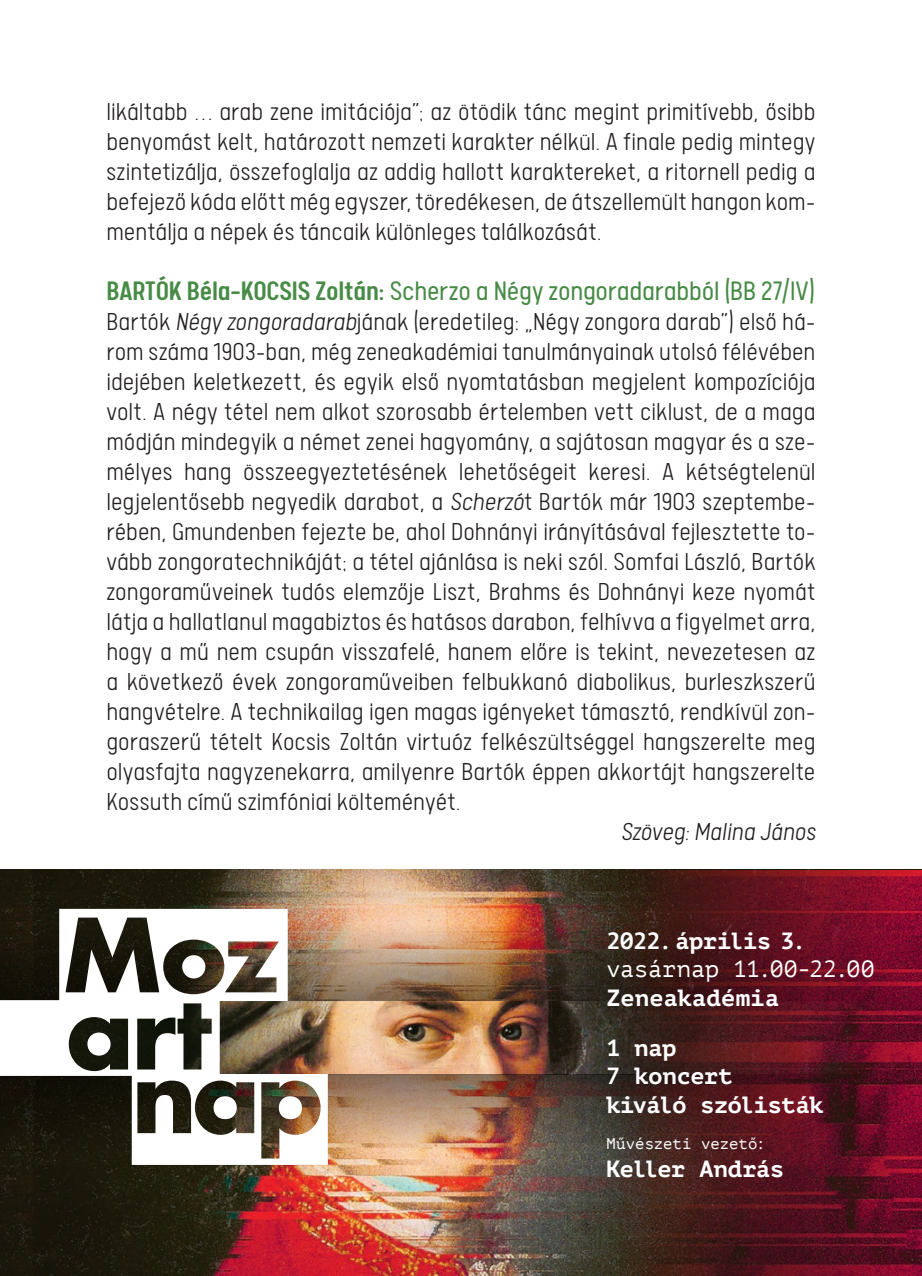
<style>
.page{position:relative;width:922px;height:1276px;background:#fff}
.page>*{position:absolute;margin:0;border:0;box-sizing:border-box;transform-origin:0 0}
.t1{font:300 30px "Calps Concerto";letter-spacing:-.01em;color:#478b46}
.t2{font:300 27.5px/30px "Calps Concerto";color:#231f20;text-align:justify}
.t3{font:italic 300 27.5px "Calps Concerto";color:#231f20}
.t4{font:700 23.25px/28.5px "PT Mono";letter-spacing:-.005em;color:#fff}
.t5{font:23.25px "PT Mono";color:#fff}
.t6{font:700 23.25px "PT Mono";letter-spacing:.02em;color:#fff}
.t7{font:15.5px "PT Mono";color:#fff}
.s1{font-family:"Calps";font-weight:500}
.s2{font-style:italic}
</style>
<div class="page">
<img style="left:0;top:870px;width:615px;height:406px">
<img style="left:328px;top:1001px;width:287px;height:73px">
<img style="left:328px;top:1074px;width:287px;height:76px">
<img style="left:328px;top:923px;width:287px;height:78px">
<img style="left:615px;top:870px;width:306px;height:406px">
<svg style="left:0;top:909px;width:328px;height:256px"></svg>
<p class="t2" style="left:106px;top:96px;width:710px">likáltabb … arab zene imitációja”; az ötödik tánc megint primitívebb, ősibb benyomást kelt, határozott nemzeti karakter nélkül. A finale pedig mintegy szintetizálja, összefoglalja az addig hallott karaktereket, a ritornell pedig a befejező kóda előtt még egyszer, töredékesen, de átszellemült hangon kom&shy;mentálja a népek és táncaik különleges találkozását.</p>
<p class="t1" style="left:106px;top:274px;width:710px"><span class="s1">BARTÓK Béla–KOCSIS Zoltán:</span> Scherzo a Négy zongoradarabból (BB 27/IV)</p>
<p class="t2" style="left:106px;top:306px;width:710px">Bartók <span class="s2">Négy zongoradarab</span>jának (eredetileg: „Négy zongora darab”) első há&shy;rom száma 1903-ban, még zeneakadémiai tanulmányainak utolsó félévében idejében keletkezett, és egyik első nyomtatásban megjelent kompozíciója volt. A négy tétel nem alkot szorosabb értelemben vett ciklust, de a maga módján mindegyik a német zenei hagyomány, a sajátosan magyar és a sze&shy;mélyes hang összeegyeztetésének lehetőségeit keresi. A kétségtelenül legjelentősebb negyedik darabot, a <span class="s2">Scherzó</span>t Bartók már 1903 szeptembe&shy;rében, Gmundenben fejezte be, ahol Dohnányi irányításával fejlesztette to&shy;vább zongoratechnikáját; a tétel ajánlása is neki szól. Somfai László, Bartók zongoraműveinek tudós elemzője Liszt, Brahms és Dohnányi keze nyomát látja a hallatlanul magabiztos és hatásos darabon, felhívva a figyelmet arra, hogy a mű nem csupán visszafelé, hanem előre is tekint, nevezetesen az a következő évek zongoraműveiben felbukkanó diabolikus, burleszkszerű hangvételre. A technikailag igen magas igényeket támasztó, rendkívül zon&shy;goraszerű tételt Kocsis Zoltán virtuóz felkészültséggel hangszerelte meg olyasfajta nagyzenekarra, amilyenre Bartók éppen akkortájt hangszerelte Kossuth című szimfóniai költeményét.</p>
<p class="t3" style="left:620px;top:817px;width:196px">Szöveg: Malina János</p>
<p class="t4" style="left:606px;top:926px;width:201px">2022. április 3.</p>
<p class="t5" style="left:606px;top:956px;width:270px">vasárnap 11.00-22.00</p>
<p class="t6" style="left:606px;top:983px;width:174px">Zeneakadémia</p>
<p class="t4" style="left:606px;top:1033px;width:219px">1 nap<br>7 koncert<br>kiváló szólisták</p>
<p class="t7" style="left:606px;top:1134px;width:161px">Művészeti vezető:</p>
<p class="t4" style="left:606px;top:1154px;width:179px">Keller András</p>
</div>
